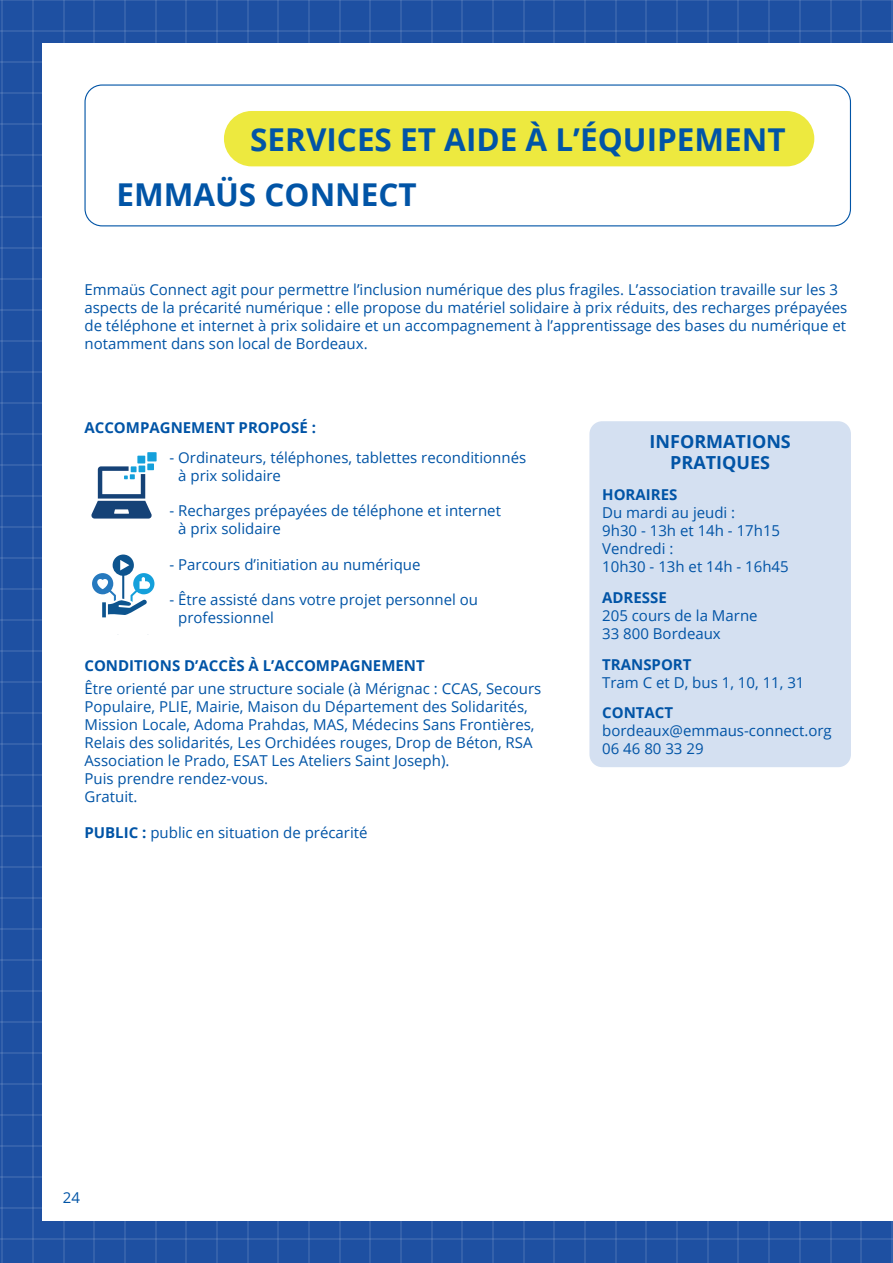
<style>
.page{position:relative;width:893px;height:1263px;background:#fff}
.page>*{position:absolute;margin:0;border:0;box-sizing:border-box;transform-origin:0 0}
.t1{font:700 31.5px "Open Sans";color:#0154a6}
.t2{font:700 18px/21.6px "Open Sans";color:#0154a6;text-align:center}
.t3{font:15px/18px "Open Sans";color:#0154a6}
.t4{font:700 15px "Open Sans";color:#0154a6}
.s1{font-weight:700}
</style>
<div class="page">
<div style="left:0;top:0;width:549px;height:1263px;background:#1e50a2"></div>
<hr style="left:2px;top:0;width:1px;height:1263px;background:#fff">
<hr style="left:32px;top:0;width:1px;height:1263px;background:#fff">
<hr style="left:63px;top:0;width:1px;height:1263px;background:#fff">
<hr style="left:94px;top:0;width:1px;height:1263px;background:#fff">
<hr style="left:124px;top:0;width:2px;height:1263px;background:#fff">
<hr style="left:155px;top:0;width:1px;height:1263px;background:#fff">
<hr style="left:186px;top:0;width:1px;height:1263px;background:#fff">
<hr style="left:216px;top:0;width:2px;height:1263px;background:#fff">
<hr style="left:247px;top:0;width:1px;height:1263px;background:#fff">
<hr style="left:278px;top:0;width:1px;height:1263px;background:#fff">
<hr style="left:308px;top:0;width:2px;height:1263px;background:#fff">
<hr style="left:339px;top:0;width:1px;height:1263px;background:#fff">
<hr style="left:370px;top:0;width:1px;height:1263px;background:#fff">
<hr style="left:400px;top:0;width:2px;height:1263px;background:#fff">
<hr style="left:431px;top:0;width:1px;height:1263px;background:#fff">
<hr style="left:462px;top:0;width:1px;height:1263px;background:#fff">
<hr style="left:492px;top:0;width:2px;height:1263px;background:#fff">
<hr style="left:523px;top:0;width:1px;height:1263px;background:#fff">
<hr style="left:0;top:0;width:549px;height:1px;background:#fff">
<hr style="left:0;top:30px;width:549px;height:1px;background:#fff">
<hr style="left:0;top:61px;width:549px;height:1px;background:#fff">
<hr style="left:0;top:92px;width:549px;height:1px;background:#fff">
<hr style="left:0;top:123px;width:549px;height:1px;background:#fff">
<hr style="left:0;top:154px;width:549px;height:1px;background:#fff">
<hr style="left:0;top:185px;width:549px;height:1px;background:#fff">
<hr style="left:0;top:216px;width:549px;height:1px;background:#fff">
<hr style="left:0;top:247px;width:549px;height:1px;background:#fff">
<hr style="left:0;top:278px;width:549px;height:1px;background:#fff">
<hr style="left:0;top:309px;width:549px;height:1px;background:#fff">
<hr style="left:0;top:340px;width:549px;height:1px;background:#fff">
<hr style="left:0;top:371px;width:549px;height:1px;background:#fff">
<hr style="left:0;top:402px;width:549px;height:1px;background:#fff">
<hr style="left:0;top:433px;width:549px;height:1px;background:#fff">
<hr style="left:0;top:464px;width:549px;height:1px;background:#fff">
<hr style="left:0;top:495px;width:549px;height:1px;background:#fff">
<hr style="left:0;top:526px;width:549px;height:1px;background:#fff">
<hr style="left:0;top:557px;width:549px;height:1px;background:#fff">
<hr style="left:0;top:588px;width:549px;height:1px;background:#fff">
<hr style="left:0;top:619px;width:549px;height:1px;background:#fff">
<hr style="left:0;top:650px;width:549px;height:1px;background:#fff">
<hr style="left:0;top:681px;width:549px;height:1px;background:#fff">
<hr style="left:0;top:712px;width:549px;height:1px;background:#fff">
<hr style="left:0;top:743px;width:549px;height:1px;background:#fff">
<hr style="left:0;top:774px;width:549px;height:1px;background:#fff">
<hr style="left:0;top:805px;width:549px;height:1px;background:#fff">
<hr style="left:0;top:836px;width:549px;height:1px;background:#fff">
<hr style="left:0;top:867px;width:549px;height:1px;background:#fff">
<hr style="left:0;top:898px;width:549px;height:1px;background:#fff">
<hr style="left:0;top:929px;width:549px;height:1px;background:#fff">
<hr style="left:0;top:960px;width:549px;height:1px;background:#fff">
<hr style="left:0;top:991px;width:549px;height:1px;background:#fff">
<hr style="left:0;top:1022px;width:549px;height:1px;background:#fff">
<hr style="left:0;top:1053px;width:549px;height:1px;background:#fff">
<hr style="left:0;top:1084px;width:549px;height:1px;background:#fff">
<hr style="left:0;top:1115px;width:549px;height:1px;background:#fff">
<hr style="left:0;top:1146px;width:549px;height:1px;background:#fff">
<hr style="left:0;top:1177px;width:549px;height:1px;background:#fff">
<hr style="left:0;top:1208px;width:549px;height:1px;background:#fff">
<hr style="left:0;top:1239px;width:549px;height:1px;background:#fff">
<div style="left:529px;top:0;width:364px;height:1263px;background:#1e50a2"></div>
<hr style="left:554px;top:0;width:1px;height:1263px;background:#fff">
<hr style="left:584px;top:0;width:2px;height:1263px;background:#fff">
<hr style="left:615px;top:0;width:1px;height:1263px;background:#fff">
<hr style="left:646px;top:0;width:1px;height:1263px;background:#fff">
<hr style="left:676px;top:0;width:2px;height:1263px;background:#fff">
<hr style="left:707px;top:0;width:1px;height:1263px;background:#fff">
<hr style="left:738px;top:0;width:1px;height:1263px;background:#fff">
<hr style="left:768px;top:0;width:2px;height:1263px;background:#fff">
<hr style="left:799px;top:0;width:1px;height:1263px;background:#fff">
<hr style="left:830px;top:0;width:1px;height:1263px;background:#fff">
<hr style="left:861px;top:0;width:1px;height:1263px;background:#fff">
<hr style="left:891px;top:0;width:1px;height:1263px;background:#fff">
<hr style="left:529px;top:0;width:364px;height:1px;background:#fff">
<hr style="left:529px;top:30px;width:364px;height:1px;background:#fff">
<hr style="left:529px;top:1239px;width:364px;height:1px;background:#fff">
<div style="left:43px;top:43px;width:850px;height:1177px;background:#fff"></div>
<div style="left:84px;top:84px;width:767px;height:142px;border:1px solid #0154a6;border-radius:17px"></div>
<div style="left:589px;top:421px;width:262px;height:346px;background:#d4e0f1;border-radius:13px"></div>
<div style="left:224px;top:111px;width:590px;height:55px;background:#ede93f;border-radius:28px"></div>
<svg style="left:92px;top:554px;width:62px;height:61px"></svg>
<svg style="left:102px;top:602px;width:4px;height:15px"></svg>
<div style="left:147px;top:452px;width:10px;height:9px;background:#14a0db"></div>
<div style="left:137px;top:456px;width:8px;height:7px;background:#14a0db"></div>
<div style="left:147px;top:463px;width:7px;height:7px;background:#14a0db"></div>
<div style="left:139px;top:465px;width:6px;height:7px;background:#95d4ee"></div>
<svg style="left:91px;top:466px;width:61px;height:53px"></svg>
<h1 class="t1" style="left:250px;top:117px;width:537px">SERVICES ET AIDE À L’ÉQUIPEMENT</h1>
<h1 class="t1" style="left:116px;top:172px;width:302px">EMMAÜS CONNECT</h1>
<p class="t3" style="left:84px;top:280px;width:764px">Emmaüs Connect agit pour permettre l’inclusion numérique des plus fragiles. L’association travaille sur les 3 aspects de la précarité numérique : elle propose du matériel solidaire à prix réduits, des recharges prépayées de téléphone et internet à prix solidaire et un accompagnement à l’apprentissage des bases du numérique et notamment dans son local de Bordeaux.</p>
<p class="t4" style="left:84px;top:417px;width:233px">ACCOMPAGNEMENT PROPOSÉ :</p>
<p class="t3" style="left:178px;top:449px;width:350px;text-indent:-9px">- Ordinateurs, téléphones, tablettes reconditionnés à prix solidaire</p>
<p class="t3" style="left:178px;top:502px;width:324px;text-indent:-9px">- Recharges prépayées de téléphone et internet à prix solidaire</p>
<p class="t3" style="left:170px;top:555px;width:253px">- Parcours d’initiation au numérique</p>
<p class="t3" style="left:178px;top:590px;width:301px;text-indent:-9px">- Être assisté dans votre projet personnel ou professionnel</p>
<p class="t4" style="left:84px;top:655px;width:342px">CONDITIONS D’ACCÈS À L’ACCOMPAGNEMENT</p>
<p class="t3" style="left:84px;top:679px;width:458px">Être orienté par une structure sociale (à Mérignac : CCAS, Secours Populaire, PLIE, Mairie, Maison du Département des Solidarités, Mission Locale, Adoma Prahdas, MAS, Médecins Sans Frontières, Relais des solidarités, Les Orchidées rouges, Drop de Béton, RSA Association le Prado, ESAT Les Ateliers Saint Joseph).<br>Puis prendre rendez-vous.<br>Gratuit.</p>
<p class="t3" style="left:84px;top:823px;width:285px"><span class="s1">PUBLIC :</span> public en situation de précarité</p>
<p class="t2" style="left:649px;top:430px;width:143px">INFORMATIONS<br>PRATIQUES</p>
<p class="t4" style="left:602px;top:484px;width:77px">HORAIRES</p>
<p class="t3" style="left:602px;top:503px;width:188px">Du mardi au jeudi :<br>9h30 - 13h et 14h - 17h15<br>Vendredi :<br>10h30 - 13h et 14h - 16h45</p>
<p class="t4" style="left:602px;top:587px;width:66px">ADRESSE</p>
<p class="t3" style="left:602px;top:606px;width:157px">205 cours de la Marne<br>33 800 Bordeaux</p>
<p class="t4" style="left:602px;top:654px;width:91px">TRANSPORT</p>
<p class="t3" style="left:602px;top:673px;width:204px">Tram C et D, bus 1, 10, 11, 31</p>
<p class="t4" style="left:602px;top:702px;width:72px">CONTACT</p>
<p class="t3" style="left:602px;top:721px;width:231px">bordeaux@emmaus-connect.org<br>06 46 80 33 29</p>
<p class="t3" style="left:63px;top:1188px;width:19px">24</p>
</div>
